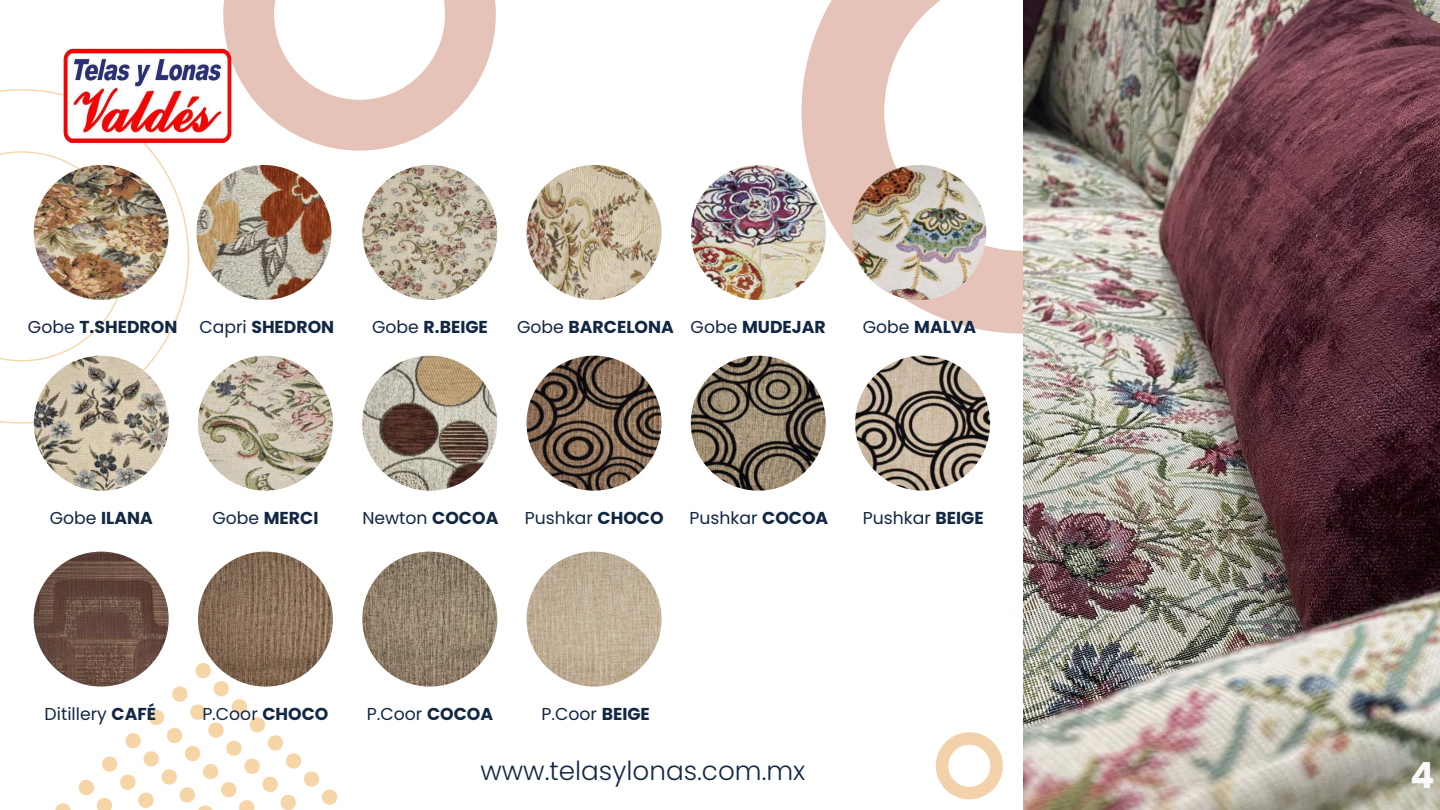
<style>
.page{position:relative;width:1440px;height:810px;background:#fff}
.page>*{position:absolute;margin:0;border:0;box-sizing:border-box;transform-origin:0 0}
.t1{font:700 36px "Poppins";color:#f9f9f9}
.t2{font:300 26.25px "Poppins";color:#122744}
.t3{font:17.25px "Poppins";color:#122744}
.t4{font:700 17.25px "Poppins";color:#122744}
.s1{font-weight:400}
.s2{font-weight:700}
</style>
<div class="page">
<svg style="left:802px;top:0;width:221px;height:334px"></svg>
<svg style="left:246px;top:0;width:250px;height:151px"></svg>
<svg style="left:936px;top:732px;width:67px;height:67px"></svg>
<svg style="left:0;top:89px;width:189px;height:335px"></svg>
<svg style="left:55px;top:803px;width:16px;height:7px"></svg>
<svg style="left:78px;top:663px;width:260px;height:147px"></svg>
<img style="left:48px;top:0;width:198px;height:195px">
<img style="left:1023px;top:0;width:417px;height:810px">
<img style="left:34px;top:165px;width:135px;height:135px;border-radius:67px">
<img style="left:198px;top:356px;width:135px;height:135px;border-radius:67px">
<img style="left:34px;top:552px;width:135px;height:135px;border-radius:67px">
<img style="left:196px;top:165px;width:135px;height:135px;border-radius:67px">
<img style="left:362px;top:356px;width:135px;height:135px;border-radius:67px">
<img style="left:198px;top:552px;width:135px;height:135px;border-radius:67px">
<img style="left:362px;top:165px;width:135px;height:135px;border-radius:67px">
<img style="left:527px;top:356px;width:135px;height:135px;border-radius:67px">
<img style="left:362px;top:552px;width:135px;height:135px;border-radius:67px">
<img style="left:527px;top:552px;width:135px;height:135px;border-radius:67px">
<img style="left:527px;top:165px;width:135px;height:135px;border-radius:67px">
<img style="left:691px;top:356px;width:135px;height:135px;border-radius:67px">
<img style="left:691px;top:165px;width:135px;height:135px;border-radius:67px">
<img style="left:851px;top:165px;width:135px;height:135px;border-radius:67px">
<img style="left:855px;top:356px;width:135px;height:135px;border-radius:67px">
<img style="left:34px;top:356px;width:135px;height:135px;border-radius:67px">
<p class="t4" style="left:28px;top:317px;width:151px"><span class="s1">Gobe</span> T.SHEDRON</p>
<p class="t4" style="left:199px;top:317px;width:136px"><span class="s1">Capri</span> SHEDRON</p>
<p class="t4" style="left:372px;top:317px;width:117px"><span class="s1">Gobe</span> R.BEIGE</p>
<p class="t4" style="left:517px;top:317px;width:158px"><span class="s1">Gobe</span> BARCELONA</p>
<p class="t4" style="left:691px;top:317px;width:137px"><span class="s1">Gobe</span> MUDEJAR</p>
<p class="t4" style="left:863px;top:317px;width:115px"><span class="s1">Gobe</span> MALVA</p>
<p class="t4" style="left:50px;top:508px;width:105px"><span class="s1">Gobe</span> ILANA</p>
<p class="t3" style="left:863px;top:508px;width:122px">Pushkar <span class="s2">BEIGE</span></p>
<p class="t4" style="left:212px;top:508px;width:108px"><span class="s1">Gobe</span> MERCI</p>
<p class="t3" style="left:525px;top:508px;width:140px">Pushkar <span class="s2">CHOCO</span></p>
<p class="t3" style="left:690px;top:508px;width:140px">Pushkar <span class="s2">COCOA</span></p>
<p class="t3" style="left:362px;top:508px;width:138px">Newton <span class="s2">COCOA</span></p>
<p class="t3" style="left:45px;top:704px;width:113px">Ditillery <span class="s2">CAFÉ</span></p>
<p class="t3" style="left:202px;top:704px;width:128px">P.Coor <span class="s2">CHOCO</span></p>
<p class="t3" style="left:367px;top:704px;width:128px">P.Coor <span class="s2">COCOA</span></p>
<p class="t3" style="left:542px;top:704px;width:110px">P.Coor <span class="s2">BEIGE</span></p>
<h2 class="t2" style="left:481px;top:755px;width:326px">www.telasylonas.com.mx</h2>
<h1 class="t1" style="left:1410px;top:755px;width:26px">4</h1>
</div>
